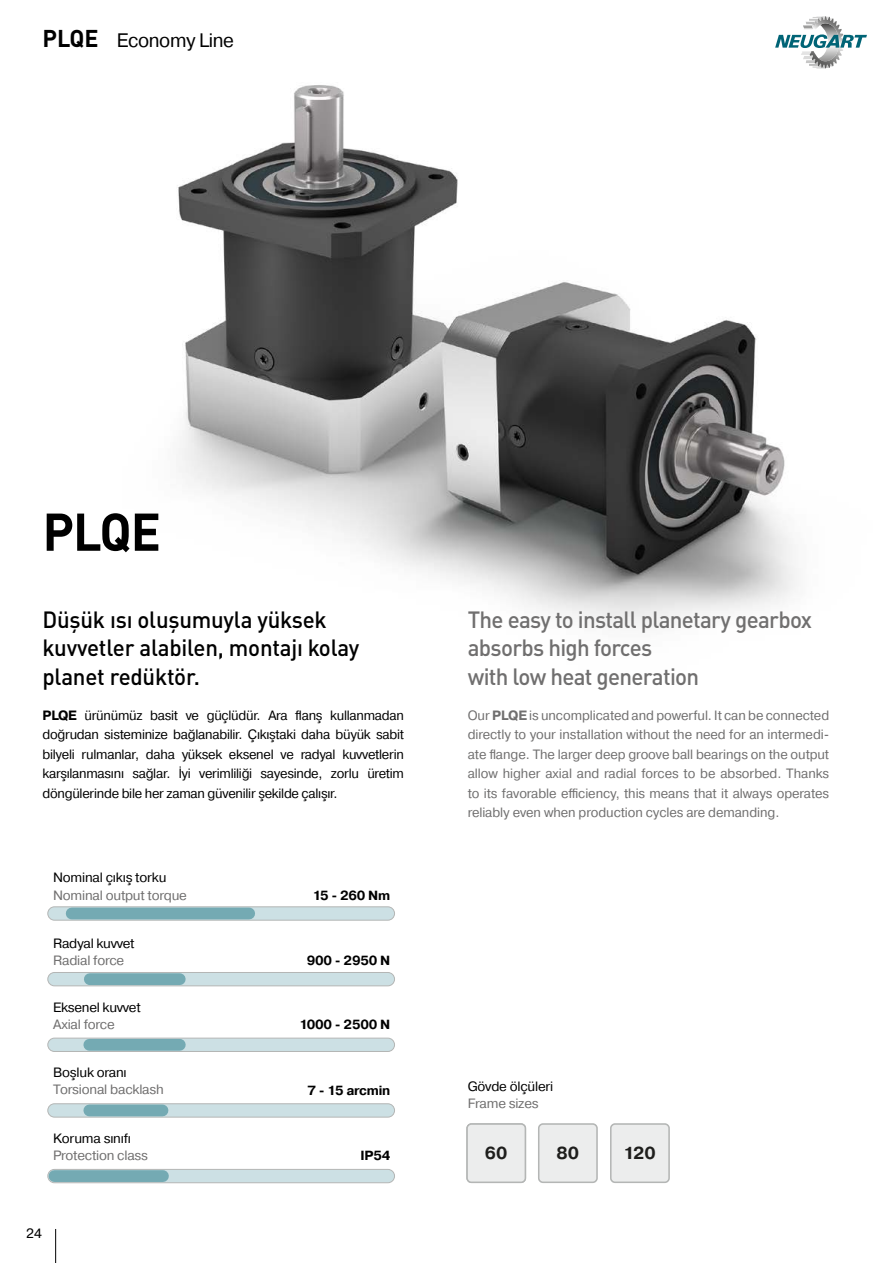
<style>
.page{position:relative;width:893px;height:1263px;background:#fff}
.page>*{position:absolute;margin:0;border:0;box-sizing:border-box;transform-origin:0 0}
.t1{font:700 52.2px "DIN Pro";color:#000;scale:.96 1}
.t2{font:500 23.25px/28.5px "DIN Pro";letter-spacing:-.03em;color:#706f6f;scale:.96 1}
.t3{font:500 23.25px/28.5px "DIN Pro";letter-spacing:-.01em;color:#000;scale:.96 1}
.t4{font:19.5px "Pragmatica";letter-spacing:-.02em;color:#000}
.t5{font:700 17.4px "Pragmatica";color:#1e1e1c}
.t6{font:13.5px/19.5px "Pragmatica";letter-spacing:-.015em;color:#706f6f;text-align:justify}
.t7{font:13.5px/19.5px "Pragmatica";letter-spacing:-.02em;color:#000;text-align:justify}
.t8{font:700 13.2px "Pragmatica";letter-spacing:-.015em;color:#000}
.s1{font-family:"DIN Pro";font-weight:700;font-size:24px}
.s2{font-weight:700}
</style>
<div class="page">
<svg style="left:775px;top:16px;width:92px;height:53px"></svg>
<hr style="left:55px;top:1229px;width:1px;height:34px;background:#000">
<img style="left:178px;top:85px;width:619px;height:540px">
<div style="left:48px;top:972px;width:347px;height:14px;background:#cce0e4;border-radius:7px"></div>
<div style="left:47px;top:972px;width:348px;height:14px;border:1px solid #b4b6b5;border-radius:7px"></div>
<div style="left:48px;top:907px;width:347px;height:13px;background:#cce0e4;border-radius:7px"></div>
<div style="left:47px;top:906px;width:348px;height:14px;border:1px solid #b4b6b5;border-radius:7px"></div>
<div style="left:48px;top:1038px;width:347px;height:13px;background:#cce0e4;border-radius:7px"></div>
<div style="left:47px;top:1038px;width:348px;height:14px;border:1px solid #b4b6b5;border-radius:7px"></div>
<div style="left:48px;top:1104px;width:347px;height:13px;background:#cce0e4;border-radius:7px"></div>
<div style="left:47px;top:1103px;width:348px;height:14px;border:1px solid #b4b6b5;border-radius:7px"></div>
<div style="left:48px;top:1169px;width:347px;height:14px;background:#cce0e4;border-radius:7px"></div>
<div style="left:47px;top:1169px;width:348px;height:14px;border:1px solid #b4b6b5;border-radius:7px"></div>
<div style="left:90px;top:973px;width:90px;height:12px;background:#74aab3"></div>
<div style="left:89px;top:1039px;width:91px;height:12px;background:#74aab3"></div>
<div style="left:89px;top:1104px;width:73px;height:12px;background:#74aab3"></div>
<div style="left:54px;top:1170px;width:109px;height:12px;background:#74aab3"></div>
<div style="left:72px;top:907px;width:177px;height:12px;background:#74aab3"></div>
<div style="left:467px;top:1124px;width:58px;height:58px;background:#eceded;border-radius:4px"></div>
<div style="left:466px;top:1123px;width:60px;height:60px;border:2px solid #b4b6b5;border-radius:4px"></div>
<div style="left:539px;top:1124px;width:58px;height:58px;background:#eceded;border-radius:4px"></div>
<div style="left:538px;top:1123px;width:60px;height:60px;border:2px solid #b4b6b5;border-radius:4px"></div>
<div style="left:611px;top:1124px;width:58px;height:58px;background:#eceded;border-radius:4px"></div>
<div style="left:610px;top:1123px;width:60px;height:60px;border:2px solid #b4b6b5;border-radius:4px"></div>
<h3 class="t4" style="left:43px;top:28px;width:193px"><span class="s1">PLQE</span> Economy Line</h3>
<h1 class="t1" style="left:43px;top:491px;width:125px">PLQE</h1>
<h2 class="t3" style="left:43px;top:603px;width:332px">Düşük ısı oluşumuyla yüksek kuvvetler alabilen, montajı kolay planet redüktör.</h2>
<p class="t7" style="left:43px;top:705px;width:363px"><span class="s2">PLQE</span> ürünümüz basit ve güçlüdür. Ara flanş kullanmadan doğrudan sisteminize bağlanabilir. Çıkıştaki daha büyük sabit bilyeli rulmanlar, daha yüksek eksenel ve radyal kuvvetlerin karşılanmasını sağlar. İyi verimliliği sayesinde, zorlu üretim döngülerinde bile her zaman güvenilir şekilde çalışır.</p>
<p class="t7" style="left:53px;top:868px;width:115px">Nominal çıkış torku</p>
<p class="t6" style="left:53px;top:885px;width:135px">Nominal output torque</p>
<p class="t7" style="left:53px;top:933px;width:83px">Radyal kuvvet</p>
<p class="t6" style="left:53px;top:950px;width:73px">Radial force</p>
<p class="t8" style="left:313px;top:887px;width:79px">15 - 260 Nm</p>
<p class="t8" style="left:307px;top:952px;width:85px">900 - 2950 N</p>
<h2 class="t2" style="left:468px;top:603px;width:360px">The easy to install planetary gearbox absorbs high forces<br>with low heat generation</h2>
<p class="t6" style="left:468px;top:705px;width:363px">Our <span class="s2">PLQE</span> is uncomplicated and powerful. It can be connected directly to your installation without the need for an intermedi&shy;ate flange. The larger deep groove ball bearings on the output allow higher axial and radial forces to be absorbed. Thanks to its favorable efficiency, this means that it always operates reliably even when production cycles are demanding.</p>
<p class="t7" style="left:53px;top:998px;width:89px">Eksenel kuvvet</p>
<p class="t6" style="left:53px;top:1015px;width:63px">Axial force</p>
<p class="t7" style="left:53px;top:1063px;width:75px">Boşluk oranı</p>
<p class="t6" style="left:53px;top:1080px;width:112px">Torsional backlash</p>
<p class="t7" style="left:53px;top:1129px;width:79px">Koruma sınıfı</p>
<p class="t6" style="left:53px;top:1146px;width:96px">Protection class</p>
<p class="t7" style="left:26px;top:1224px;width:17px">24</p>
<p class="t8" style="left:299px;top:1016px;width:92px">1000 - 2500 N</p>
<p class="t8" style="left:308px;top:1081px;width:84px">7 - 15 arcmin</p>
<p class="t7" style="left:468px;top:1077px;width:87px">Gövde ölçüleri</p>
<p class="t6" style="left:468px;top:1094px;width:72px">Frame sizes</p>
<p class="t8" style="left:360px;top:1146px;width:31px">IP54</p>
<p class="t5" style="left:485px;top:1141px;width:24px">60</p>
<p class="t5" style="left:557px;top:1141px;width:24px">80</p>
<p class="t5" style="left:624px;top:1141px;width:34px">120</p>
</div>
